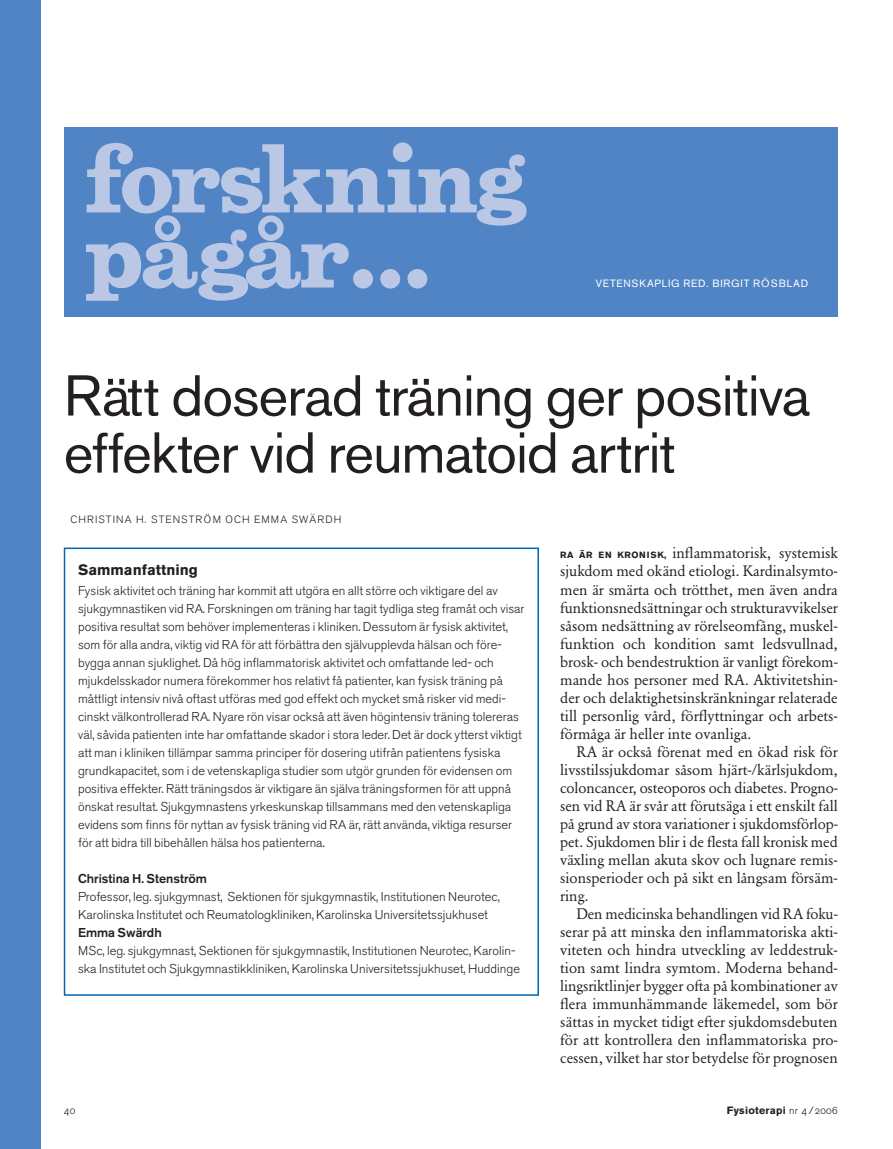
<style>
.page{position:relative;width:893px;height:1149px;background:#fff}
.page>*{position:absolute;margin:0;border:0;box-sizing:border-box;transform-origin:0 0}
.t1{font:700 90px/75px "Belizio";letter-spacing:-.04em;color:#bac8e6}
.t2{font:57px/57px "Akzidenz Grotesk BE";letter-spacing:-.02em;color:#231f20}
.t3{font:15px/18px "Garamond Exp BQ Regular Os F";color:#231f20;text-align:justify}
.t4{font:700 15px "Akzidenz Grotesk BE";color:#231f20}
.t5{font:12.75px/18px "Akzidenz Grotesk BE Light Os F";color:#231f20}
.t6{font:500 12.75px "Akzidenz Grotesk BE";color:#231f20}
.t7{font:10.5px "Akzidenz Grotesk BE Light Os F";letter-spacing:.105em;color:#231f20}
.t8{font:10.5px "Akzidenz Grotesk BE";letter-spacing:.075em;color:#fff}
.t9{font:700 10.5px "Akzidenz Grotesk BE";letter-spacing:.025em;color:#231f20}
.s1{font-family:"Akzidenz Grotesk BE";font-weight:700;font-size:9px}
.s2{font-family:"Akzidenz Grotesk BE Light Os F";font-weight:400}
</style>
<div class="page">
<div style="left:64px;top:547px;width:475px;height:448px;border:2px solid #0166b3"></div>
<div style="left:0;top:0;width:40px;height:1148px;background:#5084c4"></div>
<div style="left:64px;top:128px;width:774px;height:189px;background:#5084c4"></div>
<h1 class="t1" style="left:85px;top:138px;width:444px">forskning pågår…</h1>
<p class="t8" style="left:596px;top:276px;width:214px">VETENSKAPLIG RED. BIRGIT RÖSBLAD</p>
<h2 class="t2" style="left:64px;top:367px;width:748px">Rätt doserad träning ger positiva effekter vid reumatoid artrit</h2>
<p class="t7" style="left:71px;top:513px;width:272px">CHRISTINA H. STENSTRÖM OCH EMMA SWÄRDH</p>
<p class="t4" style="left:78px;top:561px;width:121px">Sammanfattning</p>
<p class="t5" style="left:78px;top:581px;width:448px">Fysisk aktivitet och träning har kommit att utgöra en allt större och viktigare del av sjukgymnastiken vid RA. Forskningen om träning har tagit tydliga steg framåt och visar positiva resultat som behöver implementeras i kliniken. Dessutom är fysisk aktivitet, som för alla andra, viktig vid RA för att förbättra den självupplevda hälsan och före&shy;bygga annan sjuklighet. Då hög inflammatorisk aktivitet och omfattande led- och mjukdelsskador numera förekommer hos relativt få patienter, kan fysisk träning på måttligt intensiv nivå oftast utföras med god effekt och mycket små risker vid medi&shy;cinskt välkontrollerad RA. Nyare rön visar också att även högintensiv träning tolereras väl, såvida patienten inte har omfattande skador i stora leder. Det är dock ytterst viktigt att man i kliniken tillämpar samma principer för dosering utifrån patientens fysiska grundkapacitet, som i de vetenskapliga studier som utgör grunden för evidensen om positiva effekter. Rätt träningsdos är viktigare än själva träningsformen för att uppnå önskat resultat. Sjukgymnastens yrkeskunskap tillsammans med den vetenskapliga evidens som finns för nyttan av fysisk träning vid RA är, rätt använda, viktiga resurser för att bidra till bibehållen hälsa hos patienterna.</p>
<p class="t6" style="left:78px;top:870px;width:130px">Christina H. Stenström</p>
<p class="t5" style="left:78px;top:887px;width:423px">Professor, leg. sjukgymnast, Sektionen för sjukgymnastik, Institutionen Neurotec,<br>Karolinska Institutet och Reumatologkliniken, Karolinska Universitetssjukhuset</p>
<p class="t6" style="left:78px;top:924px;width:85px">Emma Swärdh</p>
<p class="t5" style="left:78px;top:941px;width:444px">MSc, leg. sjukgymnast, Sektionen för sjukgymnastik, Institutionen Neurotec, Karolin&shy;ska Institutet och Sjukgymnastikkliniken, Karolinska Universitetssjukhuset, Huddinge</p>
<p class="t3" style="left:560px;top:544px;width:279px"><span class="s1">RA ÄR EN KRONISK,</span> inflammatorisk, systemisk sjukdom med okänd etiologi. Kardinalsymto&shy;men är smärta och trötthet, men även andra funktionsnedsättningar och strukturavvikelser såsom nedsättning av rörelseomfång, muskel&shy;funktion och kondition samt ledsvullnad, brosk- och bendestruktion är vanligt förekom&shy;mande hos personer med RA. Aktivitetshin&shy;der och delaktighetsinskränkningar relaterade till personlig vård, förflyttningar och arbets&shy;förmåga är heller inte ovanliga.</p>
<p class="t3" style="left:560px;top:742px;width:279px;text-indent:16px">RA är också förenat med en ökad risk för livsstilssjukdomar såsom hjärt-/kärlsjukdom, coloncancer, osteoporos och diabetes. Progno&shy;sen vid RA är svår att förutsäga i ett enskilt fall på grund av stora variationer i sjukdomsförlop&shy;pet. Sjukdomen blir i de flesta fall kronisk med växling mellan akuta skov och lugnare remis&shy;sionsperioder och på sikt en långsam försäm&shy;ring.</p>
<p class="t3" style="left:560px;top:904px;width:279px;text-indent:16px">Den medicinska behandlingen vid RA foku&shy;serar på att minska den inflammatoriska akti&shy;viteten och hindra utveckling av leddestruk&shy;tion samt lindra symtom. Moderna behand&shy;lingsriktlinjer bygger ofta på kombinationer av flera immunhämmande läkemedel, som bör sättas in mycket tidigt efter sjukdomsdebuten för att kontrollera den inflammatoriska pro&shy;cessen, vilket har stor betydelse för prognosen</p>
<p class="t7" style="left:64px;top:1104px;width:13px">40</p>
<p class="t9" style="left:727px;top:1104px;width:112px">Fysioterapi <span class="s2">nr 4 / 2006</span></p>
</div>
